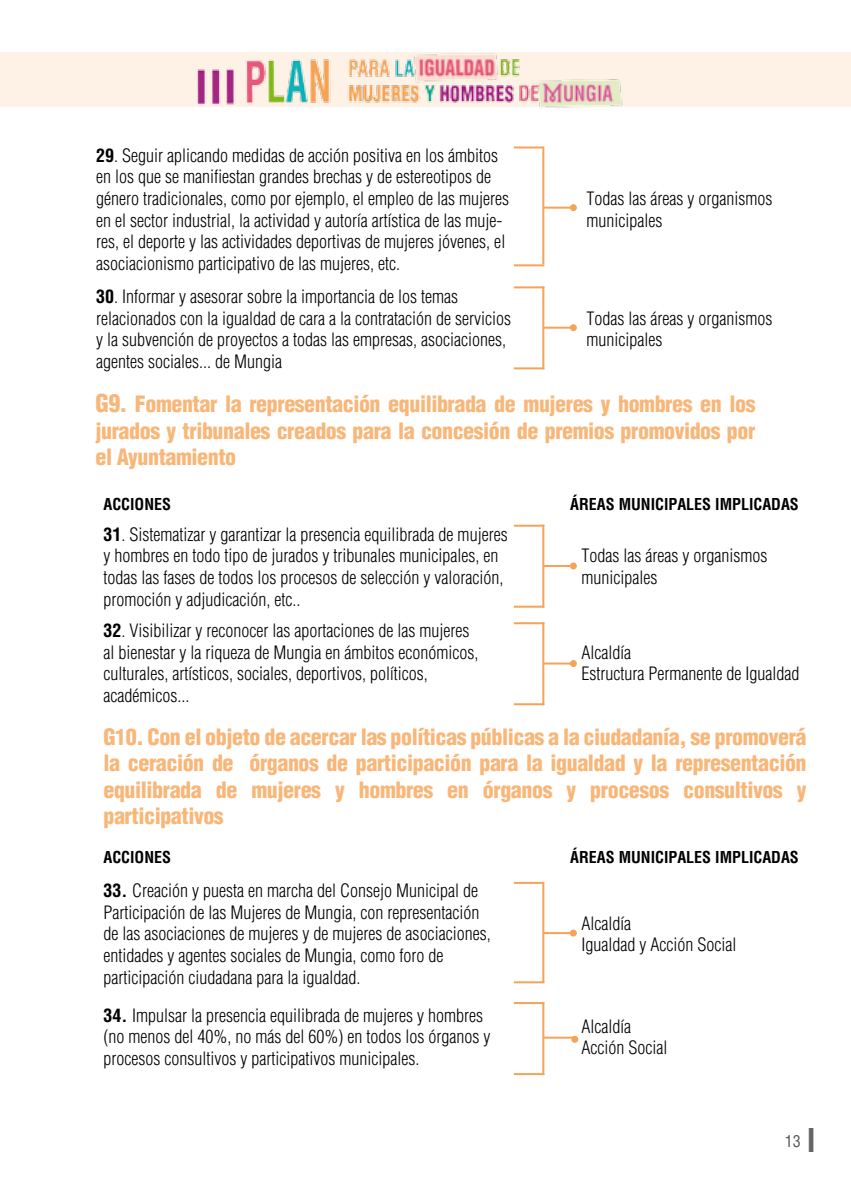
<style>
.page{position:relative;width:851px;height:1191px;background:#fff}
.page>*{position:absolute;margin:0;border:0;box-sizing:border-box;transform-origin:0 0}
.t1{font:700 condensed 32px "Helvetica LT Std";color:#646567}
.t2{font:900 condensed 22px/26.4px "Helvetica LT Std";letter-spacing:-.02em;color:#f8b779;text-align:justify}
.t3{font:300 condensed 18px/21.6px "Helvetica LT Std";color:#000}
.t4{font:700 condensed 16px "Helvetica LT Std";color:#000}
.t5{font:condensed 16px "Helvetica LT Std";color:#58585a}
.s1{font-weight:700}
.s2{font-size:24px}
</style>
<div class="page">
<img style="left:0;top:52px;width:848px;height:57px">
<hr style="left:514px;top:146px;width:30px;height:2px;background:#f5a457">
<hr style="left:543px;top:207px;width:30px;height:2px;background:#f5a457">
<hr style="left:514px;top:264px;width:30px;height:2px;background:#f5a457">
<hr style="left:542px;top:148px;width:2px;height:116px;background:#f5a457">
<div style="left:569px;top:204px;width:7px;height:7px;background:#f5a457;border-radius:50%"></div>
<hr style="left:514px;top:286px;width:30px;height:2px;background:#f5a457">
<hr style="left:543px;top:327px;width:30px;height:2px;background:#f5a457">
<hr style="left:514px;top:367px;width:30px;height:2px;background:#f5a457">
<hr style="left:542px;top:286px;width:2px;height:83px;background:#f5a457">
<div style="left:569px;top:324px;width:7px;height:7px;background:#f5a457;border-radius:50%"></div>
<hr style="left:514px;top:882px;width:30px;height:2px;background:#f5a457">
<hr style="left:543px;top:932px;width:30px;height:2px;background:#f5a457">
<hr style="left:514px;top:981px;width:30px;height:2px;background:#f5a457">
<hr style="left:542px;top:883px;width:2px;height:99px;background:#f5a457">
<svg style="left:569px;top:929px;width:7px;height:7px"></svg>
<hr style="left:514px;top:1002px;width:30px;height:2px;background:#f5a457">
<hr style="left:543px;top:1036px;width:30px;height:2px;background:#f5a457">
<hr style="left:514px;top:1073px;width:30px;height:2px;background:#f5a457">
<hr style="left:542px;top:1002px;width:2px;height:73px;background:#f5a457">
<div style="left:571px;top:1035px;width:7px;height:7px;background:#f5a457;border-radius:50%"></div>
<hr style="left:514px;top:525px;width:30px;height:2px;background:#f5a457">
<hr style="left:543px;top:565px;width:30px;height:2px;background:#f5a457">
<hr style="left:514px;top:605px;width:30px;height:2px;background:#f5a457">
<hr style="left:542px;top:525px;width:2px;height:82px;background:#f5a457">
<svg style="left:569px;top:562px;width:7px;height:7px"></svg>
<hr style="left:514px;top:622px;width:30px;height:2px;background:#f5a457">
<hr style="left:543px;top:662px;width:30px;height:2px;background:#f5a457">
<hr style="left:514px;top:703px;width:30px;height:2px;background:#f5a457">
<hr style="left:542px;top:622px;width:2px;height:83px;background:#f5a457">
<div style="left:569px;top:660px;width:7px;height:7px;background:#f5a457;border-radius:50%"></div>
<p class="t3" style="left:96px;top:144px;width:414px"><span class="s1">29</span>. Seguir aplicando medidas de acción positiva en los ámbitos en los que se manifiestan grandes brechas y de estereotipos de género tradicionales, como por ejemplo, el empleo de las mujeres en el sector industrial, la actividad y autoría artística de las muje&shy;res, el deporte y las actividades deportivas de mujeres jóvenes, el asociacionismo participativo de las mujeres, etc.</p>
<p class="t3" style="left:96px;top:285px;width:416px"><span class="s1">30</span>. Informar y asesorar sobre la importancia de los temas relacionados con la igualdad de cara a la contratación de servicios y la subvención de proyectos a todas las empresas, asociaciones, agentes sociales... de Mungia</p>
<p class="t3" style="left:586px;top:188px;width:187px">Todas las áreas y organismos municipales</p>
<p class="t3" style="left:586px;top:307px;width:187px">Todas las áreas y organismos municipales</p>
<p class="t2" style="left:95px;top:391px;width:661px"><span class="s2">G9</span>. Fomentar la representación equilibrada de mujeres y hombres en los jurados y tribunales creados para la concesión de premios promovidos por el Ayuntamiento</p>
<p class="t4" style="left:103px;top:494px;width:69px">ACCIONES</p>
<p class="t4" style="left:570px;top:494px;width:230px">ÁREAS MUNICIPALES IMPLICADAS</p>
<p class="t3" style="left:103px;top:523px;width:405px"><span class="s1">31</span>. Sistematizar y garantizar la presencia equilibrada de mujeres y hombres en todo tipo de jurados y tribunales municipales, en todas las fases de todos los procesos de selección y valoración, promoción y adjudicación, etc..</p>
<p class="t3" style="left:581px;top:545px;width:187px">Todas las áreas y organismos municipales</p>
<p class="t3" style="left:103px;top:619px;width:376px"><span class="s1">32</span>. Visibilizar y reconocer las aportaciones de las mujeres al bienestar y la riqueza de Mungia en ámbitos económicos, culturales, artísticos, sociales, deportivos, políticos, académicos...</p>
<p class="t3" style="left:581px;top:641px;width:219px">Alcaldía<br>Estructura Permanente de Igualdad</p>
<p class="t2" style="left:103px;top:723px;width:704px">G10. Con el objeto de acercar las políticas públicas a la ciudadanía, se promoverá la ceración de órganos de participación para la igualdad y la representación equilibrada de mujeres y hombres en órganos y procesos consultivos y participativos</p>
<p class="t4" style="left:103px;top:846px;width:69px">ACCIONES</p>
<p class="t4" style="left:570px;top:846px;width:230px">ÁREAS MUNICIPALES IMPLICADAS</p>
<p class="t3" style="left:103px;top:879px;width:388px"><span class="s1">33.</span> Creación y puesta en marcha del Consejo Municipal de Participación de las Mujeres de Mungia, con representación de las asociaciones de mujeres y de mujeres de asociaciones, entidades y agentes sociales de Mungia, como foro de participación ciudadana para la igualdad.</p>
<p class="t3" style="left:581px;top:912px;width:156px">Alcaldía<br>Igualdad y Acción Social</p>
<p class="t3" style="left:103px;top:1004px;width:388px"><span class="s1">34.</span> Impulsar la presencia equilibrada de mujeres y hombres (no menos del 40%, no más del 60%) en todos los órganos y procesos consultivos y participativos municipales.</p>
<p class="t3" style="left:581px;top:1015px;width:87px">Alcaldía<br>Acción Social</p>
<p class="t5" style="left:784px;top:1131px;width:17px">13</p>
<h1 class="t1" style="left:806px;top:1120px;width:10px">I</h1>
</div>
